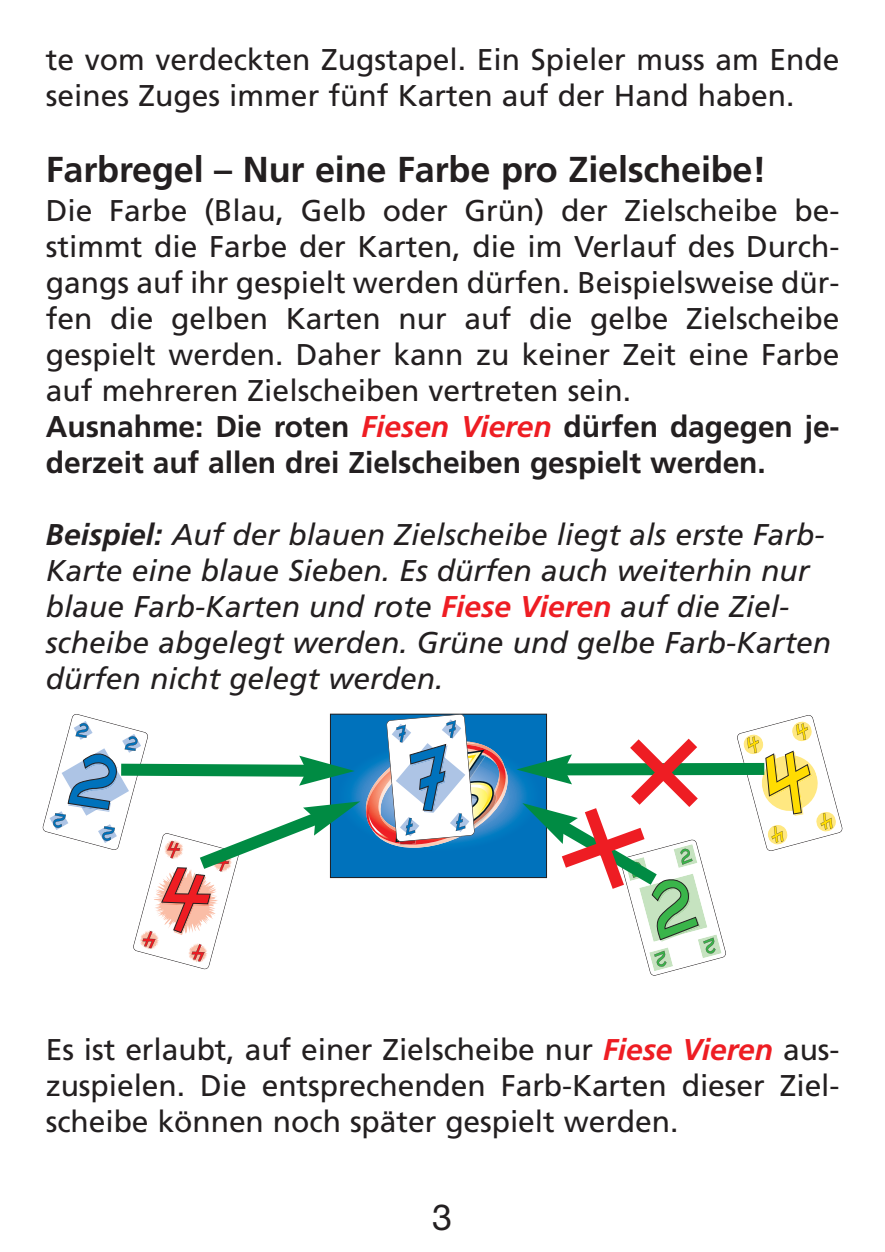
<style>
.page{position:relative;width:885px;height:1252px;background:#fff}
.page>*{position:absolute;margin:0;border:0;box-sizing:border-box;transform-origin:0 0}
.t1{font:700 36px "Frutiger";letter-spacing:-.005em;color:#231f20}
.t2{font:36px "Helvetica Neue";color:#231f20}
.t3{font:30px/36px "Frutiger";color:#231f20}
.t4{font:italic 30px/36px "Frutiger";color:#231f20}
.s1{font-weight:700}
.s2{font-weight:700;font-style:italic;color:#ee1d23}
.s3{font-weight:700;color:#ee1d23}
</style>
<div class="page">
<svg style="left:42px;top:713px;width:801px;height:263px"></svg>
<p class="t3" style="left:46px;top:44px;width:795px">te vom verdeckten Zugstapel. Ein Spieler muss am Ende seines Zuges immer fünf Karten auf der Hand haben.</p>
<p class="t1" style="left:46px;top:155px;width:722px">Farbregel – Nur eine Farbe pro Zielscheibe!</p>
<p class="t3" style="left:46px;top:195px;width:795px">Die Farbe (Blau, Gelb oder Grün) der Zielscheibe be&shy;stimmt die Farbe der Karten, die im Verlauf des Durch&shy;gangs auf ihr gespielt werden dürfen. Beispielsweise dür&shy;fen die gelben Karten nur auf die gelbe Zielscheibe gespielt werden. Daher kann zu keiner Zeit eine Farbe auf mehreren Zielscheiben vertreten sein.<br><span class="s1">Ausnahme: Die roten</span> <span class="s2">Fiesen Vieren</span> <span class="s1">dürfen dagegen je&shy;derzeit auf allen drei Zielscheiben gespielt werden.</span></p>
<p class="t4" style="left:46px;top:519px;width:787px"><span class="s1">Beispiel:</span> Auf der blauen Zielscheibe liegt als erste Farb-Karte eine blaue Sieben. Es dürfen auch weiterhin nur blaue Farb-Karten und rote <span class="s3">Fiese Vieren</span> auf die Ziel&shy;scheibe abgelegt werden. Grüne und gelbe Farb-Karten dürfen nicht gelegt werden.</p>
<p class="t3" style="left:46px;top:1033px;width:795px;text-align:justify">Es ist erlaubt, auf einer Zielscheibe nur <span class="s2">Fiese Vieren</span> aus&shy;zuspielen. Die entsprechenden Farb-Karten dieser Ziel&shy;scheibe können noch später gespielt werden.</p>
<p class="t2" style="left:432px;top:1204px;width:22px">3</p>
</div>
